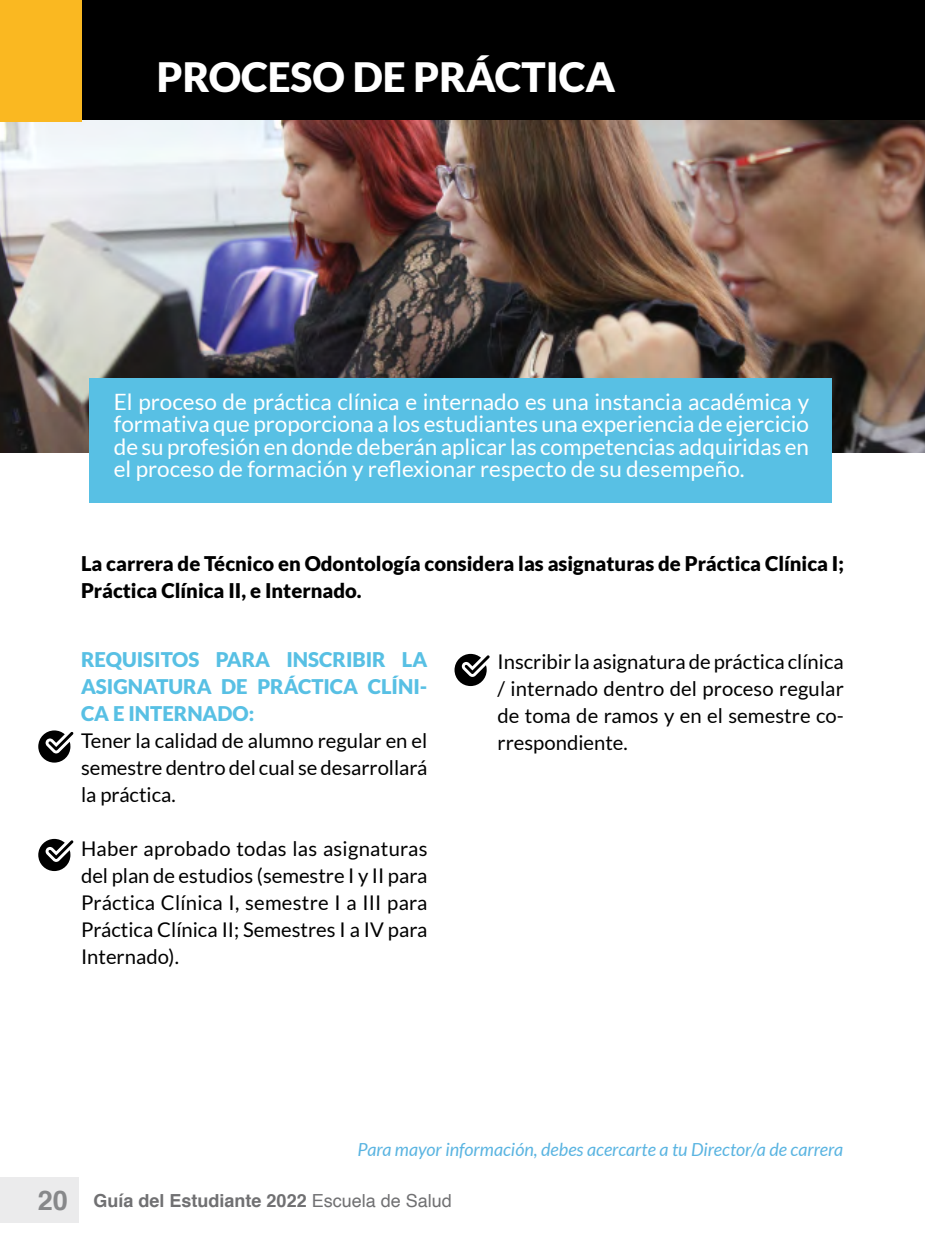
<style>
.page{position:relative;width:925px;height:1244px;background:#fff}
.page>*{position:absolute;margin:0;border:0;box-sizing:border-box;transform-origin:0 0}
.t1{font:900 40.5px "Lato";color:#fff}
.t2{font:22.5px/22.5px "Lato";color:#fff;text-align:justify}
.t3{font:20.25px/27px "Lato";color:#000;text-align:justify}
.t4{font:900 20.25px/27px "Lato";color:#000}
.t5{font:900 20.25px/27px "Lato";color:#58c0e4;text-align:justify}
.t6{font:italic 18px "Lato";color:#5ab4e1}
.t7{font:700 18px "Helvetica";color:#707072}
.s1{font-size:27px;color:#87888a}
.s2{font-weight:400}
</style>
<div class="page">
<div style="left:0;top:1177px;width:78px;height:46px;background:#ebebec"></div>
<img style="left:0;top:119px;width:925px;height:334px">
<div style="left:0;top:0;width:925px;height:119px;background:#000"></div>
<div style="left:0;top:0;width:81px;height:121px;background:#fab821"></div>
<div style="left:89px;top:378px;width:743px;height:124px;background:#58c0e4"></div>
<svg style="left:38px;top:730px;width:35px;height:32px"></svg>
<svg style="left:38px;top:839px;width:35px;height:32px"></svg>
<svg style="left:454px;top:654px;width:36px;height:32px"></svg>
<h1 class="t1" style="left:157px;top:53px;width:460px">PROCESO DE PRÁCTICA</h1>
<p class="t2" style="left:114px;top:390px;width:697px">El proceso de práctica clínica e internado es una instancia académica y formativa que proporciona a los estudiantes una experiencia de ejercicio de su profesión en donde deberán aplicar las competencias adquiridas en el proceso de formación y reflexionar respecto de su desempeño.</p>
<p class="t4" style="left:81px;top:550px;width:764px">La carrera de Técnico en Odontología considera las asignaturas de Práctica Clínica I;<br>Práctica Clínica II, e Internado.</p>
<p class="t5" style="left:81px;top:646px;width:348px">REQUISITOS PARA INSCRIBIR LA ASIGNATURA DE PRÁCTICA CLÍNI-CA E INTERNADO:</p>
<p class="t3" style="left:81px;top:727px;width:348px">Tener la calidad de alumno regular en el semestre dentro del cual se desarrollará la práctica.</p>
<p class="t3" style="left:81px;top:835px;width:348px">Haber aprobado todas las asignaturas del plan de estudios (semestre I y II para Práctica Clínica I, semestre I a III para Práctica Clínica II; Semestres I a IV para Internado).</p>
<p class="t3" style="left:497px;top:647px;width:348px">Inscribir la asignatura de práctica clínica / internado dentro del proceso regular de toma de ramos y en el semestre co&shy;rrespondiente.</p>
<p class="t6" style="left:357px;top:1140px;width:487px">Para mayor información, debes acercarte a tu Director/a de carrera</p>
<p class="t7" style="left:38px;top:1186px;width:415px"><span class="s1">20</span> Guía del Estudiante 2022 <span class="s2">Escuela de Salud</span></p>
</div>
